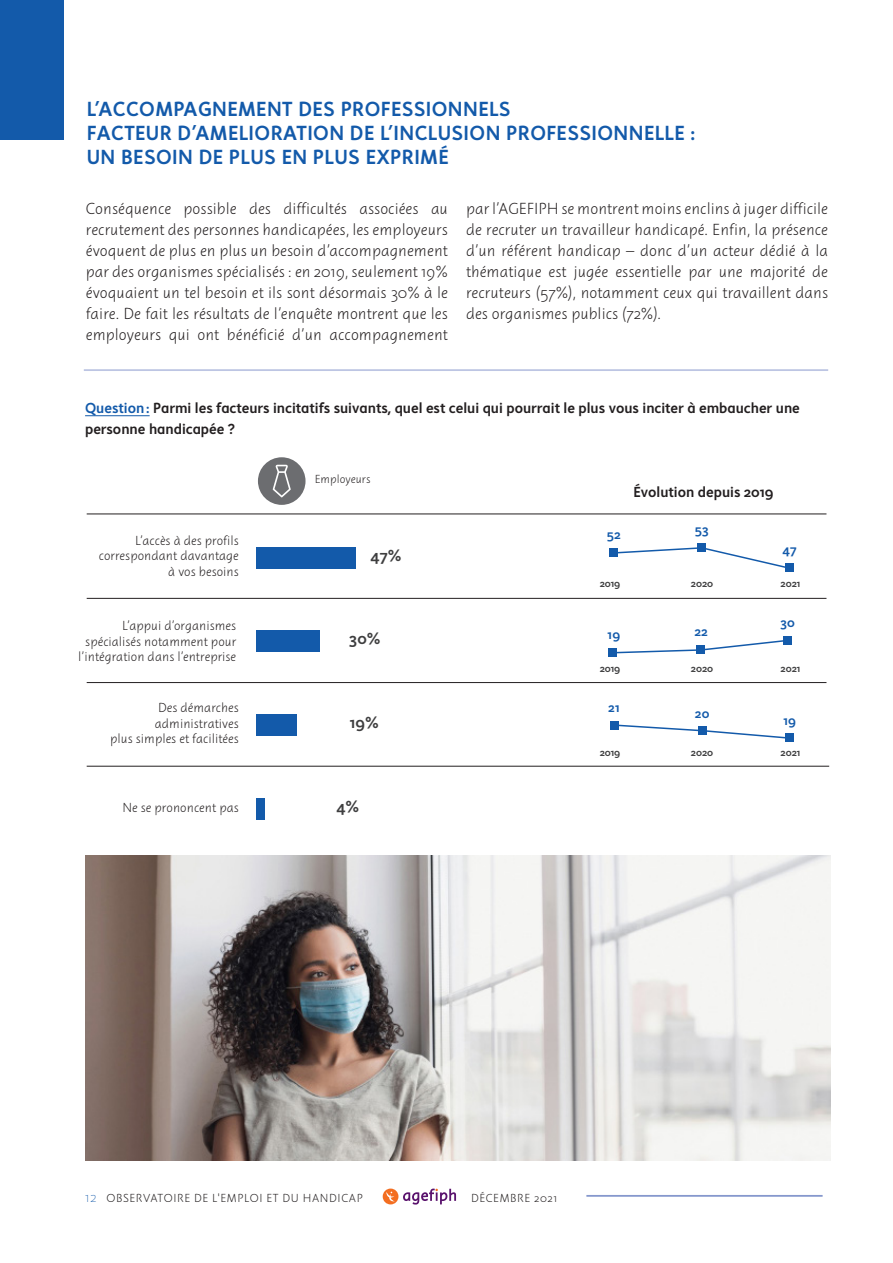
<style>
.page{position:relative;width:893px;height:1263px;background:#fff}
.page>*{position:absolute;margin:0;border:0;box-sizing:border-box;transform-origin:0 0}
.t1{font:21px/24px "Instant W01 4 Slow";letter-spacing:.02em;color:#135aaa}
.t2{font:16.5px/21px "Instant W01 2 Quick";color:#231f20;text-align:justify}
.t3{font:16.5px "Instant W01 4 Slow";color:#3e3e3f}
.t4{font:15px/21px "Instant W01 4 Slow";color:#231f20}
.t5{font:13.5px/15.5px "Instant W01 2 Quick";color:#231f20;text-align:right}
.t6{font:13.5px "Instant W01 4 Slow";letter-spacing:.02em;color:#135aaa}
.t7{font:12px "Instant W01 2 Quick";letter-spacing:.05em;color:#231f20}
.t8{font:12px "Instant W01 2 Quick";color:#231f20}
.t9{font:10.5px "Instant W01 4 Slow";color:#3e3e3f}
.s1{color:#135aaa}
.s2{font-family:"Instant W01 1 Vivid";font-size:15px;color:#135aaa}
</style>
<div class="page">
<img style="left:86px;top:855px;width:744px;height:306px">
<hr style="left:84px;top:369px;width:744px;height:2px;background:#bdc5e3">
<hr style="left:85px;top:415px;width:65px;height:1px;background:#135aaa">
<div style="left:256px;top:714px;width:41px;height:21px;background:#135aaa"></div>
<div style="left:256px;top:798px;width:9px;height:21px;background:#135aaa"></div>
<hr style="left:87px;top:598px;width:739px;height:1px;background:#231f20">
<hr style="left:87px;top:514px;width:739px;height:1px;background:#231f20">
<hr style="left:87px;top:682px;width:739px;height:1px;background:#231f20">
<hr style="left:87px;top:766px;width:742px;height:1px;background:#231f20">
<div style="left:256px;top:547px;width:100px;height:21px;background:#135aaa"></div>
<div style="left:256px;top:630px;width:64px;height:21px;background:#135aaa"></div>
<div style="left:783px;top:636px;width:9px;height:8px;background:#135aaa"></div>
<div style="left:608px;top:648px;width:9px;height:9px;background:#135aaa"></div>
<svg style="left:617px;top:640px;width:172px;height:14px"></svg>
<div style="left:785px;top:734px;width:9px;height:8px;background:#135aaa"></div>
<div style="left:610px;top:721px;width:9px;height:8px;background:#135aaa"></div>
<svg style="left:613px;top:724px;width:178px;height:15px"></svg>
<div style="left:609px;top:549px;width:9px;height:8px;background:#135aaa"></div>
<div style="left:698px;top:544px;width:8px;height:8px;background:#135aaa"></div>
<div style="left:785px;top:563px;width:8px;height:9px;background:#135aaa"></div>
<svg style="left:612px;top:546px;width:173px;height:22px"></svg>
<div style="left:258px;top:457px;width:48px;height:48px;background:#6c6d70;border-radius:50%"></div>
<svg style="left:273px;top:465px;width:18px;height:32px"></svg>
<div style="left:0;top:0;width:63px;height:140px;background:#135aaa"></div>
<hr style="left:586px;top:1195px;width:237px;height:2px;background:#8698cd">
<svg style="left:383px;top:1188px;width:73px;height:16px"></svg>
<hr style="left:892px;top:0;width:1px;height:1263px;background:#231f20">
<p class="t1" style="left:87px;top:97px;width:610px">L’ACCOMPAGNEMENT DES PROFESSIONNELS<br>FACTEUR D’AMELIORATION DE L’INCLUSION PROFESSIONNELLE :<br>UN BESOIN DE PLUS EN PLUS EXPRIMÉ</p>
<p class="t2" style="left:86px;top:198px;width:364px">Conséquence possible des difficultés associées au recrutement des personnes handicapées, les employeurs évoquent de plus en plus un besoin d’accompagnement par des organismes spécialisés : en 2019, seulement 19% évoquaient un tel besoin et ils sont désormais 30% à le faire. De fait les résultats de l’enquête montrent que les employeurs qui ont bénéficié d’un accompagnement</p>
<p class="t2" style="left:466px;top:198px;width:364px">par l’AGEFIPH se montrent moins enclins à juger difficile de recruter un travailleur handicapé. Enfin, la présence d’un référent handicap – donc d’un acteur dédié à la thématique est jugée essentielle par une majorité de recruteurs (57%), notamment ceux qui travaillent dans des organismes publics (72%).</p>
<p class="t4" style="left:85px;top:398px;width:716px"><span class="s1">Question:</span> Parmi les facteurs incitatifs suivants, quel est celui qui pourrait le plus vous inciter à embaucher une personne handicapée ?</p>
<p class="t5" style="left:99px;top:533px;width:142px">L’accès à des profils correspondant davantage à vos besoins</p>
<p class="t5" style="left:78px;top:618px;width:159px">L’appui d’organismes spécialisés notamment pour l’intégration dans l’entreprise</p>
<p class="t5" style="left:110px;top:700px;width:130px">Des démarches administratives<br>plus simples et facilitées</p>
<p class="t5" style="left:123px;top:800px;width:118px">Ne se prononcent pas</p>
<p class="t8" style="left:315px;top:473px;width:57px">Employeurs</p>
<p class="t3" style="left:370px;top:546px;width:32px">47%</p>
<p class="t3" style="left:349px;top:629px;width:33px">30%</p>
<p class="t3" style="left:350px;top:713px;width:30px">19%</p>
<p class="t3" style="left:336px;top:797px;width:24px">4%</p>
<p class="t4" style="left:633px;top:482px;width:142px">Évolution depuis 2019</p>
<p class="t6" style="left:607px;top:527px;width:15px">52</p>
<p class="t6" style="left:695px;top:522px;width:15px">53</p>
<p class="t6" style="left:782px;top:542px;width:16px">47</p>
<p class="t9" style="left:600px;top:577px;width:22px">2019</p>
<p class="t9" style="left:691px;top:577px;width:24px">2020</p>
<p class="t9" style="left:781px;top:577px;width:21px">2021</p>
<p class="t6" style="left:608px;top:627px;width:14px">19</p>
<p class="t6" style="left:694px;top:623px;width:15px">22</p>
<p class="t6" style="left:780px;top:615px;width:16px">30</p>
<p class="t9" style="left:600px;top:662px;width:22px">2019</p>
<p class="t9" style="left:691px;top:662px;width:24px">2020</p>
<p class="t9" style="left:781px;top:662px;width:21px">2021</p>
<p class="t6" style="left:608px;top:700px;width:13px">21</p>
<p class="t6" style="left:695px;top:706px;width:16px">20</p>
<p class="t6" style="left:783px;top:712px;width:14px">19</p>
<p class="t9" style="left:600px;top:746px;width:22px">2019</p>
<p class="t9" style="left:691px;top:746px;width:24px">2020</p>
<p class="t9" style="left:781px;top:746px;width:21px">2021</p>
<p class="t7" style="left:85px;top:1191px;width:279px"><span class="s2">12</span> OBSERVATOIRE DE L'EMPLOI ET DU HANDICAP</p>
<p class="t7" style="left:471px;top:1191px;width:88px">DÉCEMBRE 2021</p>
</div>
